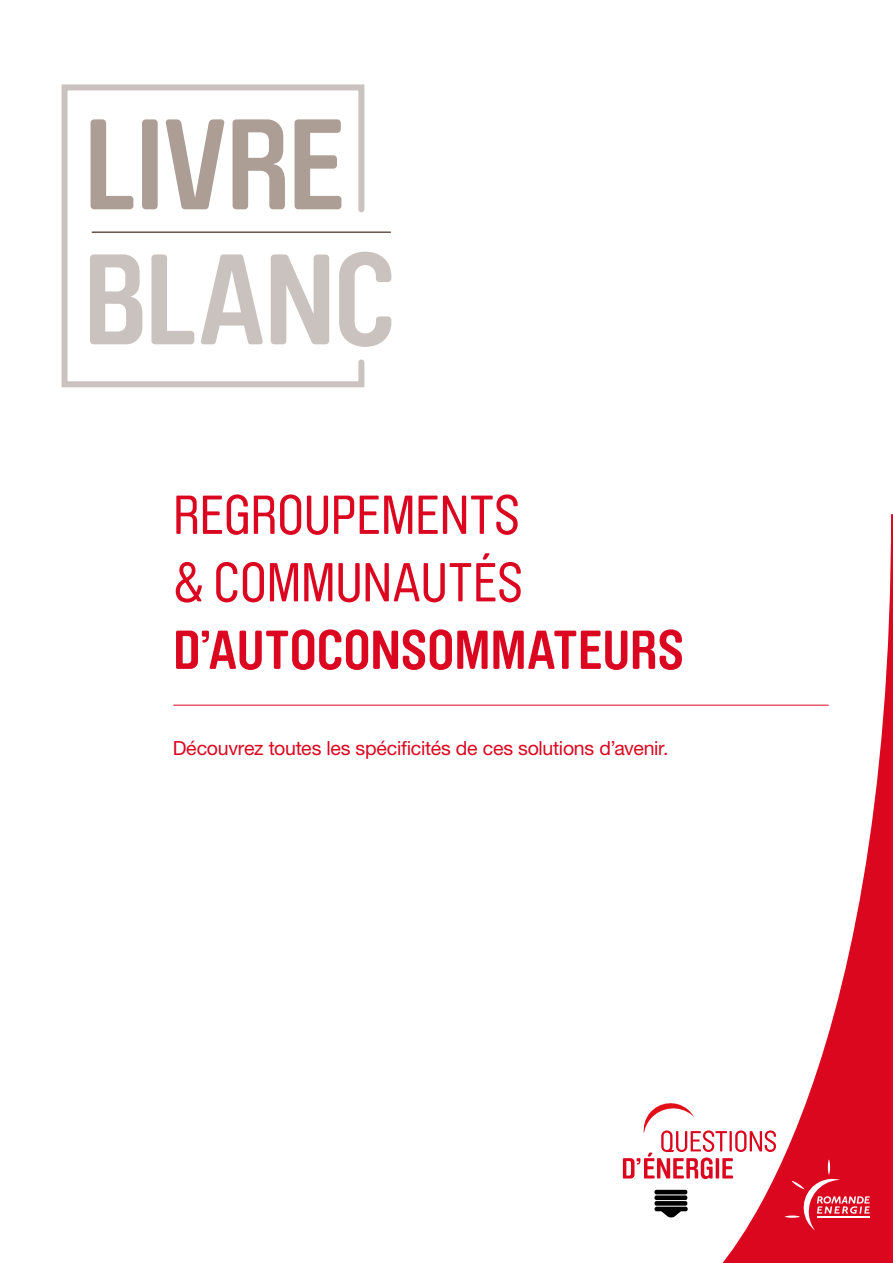
<style>
.page{position:relative;width:893px;height:1263px;background:#fff}
.page>*{position:absolute;margin:0;border:0;box-sizing:border-box;transform-origin:0 0}
.t1{font:54px/67.5px "Brauer Neue Std";letter-spacing:-.005em;color:#db0720}
.t2{font:700 54px "Brauer Neue Std";color:#db0720}
.t3{font:19.5px "Helvetica Neue LT Pro";letter-spacing:-.015em;color:#db0720}
</style>
<div class="page">
<svg style="left:711px;top:514px;width:182px;height:749px"></svg>
<svg style="left:61px;top:84px;width:306px;height:304px"></svg>
<svg style="left:91px;top:119px;width:42px;height:90px"></svg>
<div style="left:142px;top:119px;width:16px;height:90px;background:#ac9d95;border-radius:4px"></div>
<svg style="left:166px;top:119px;width:58px;height:90px"></svg>
<svg style="left:233px;top:119px;width:52px;height:90px"></svg>
<svg style="left:295px;top:119px;width:46px;height:90px"></svg>
<svg style="left:90px;top:254px;width:52px;height:90px"></svg>
<svg style="left:151px;top:254px;width:43px;height:90px"></svg>
<svg style="left:201px;top:254px;width:62px;height:90px"></svg>
<svg style="left:271px;top:254px;width:58px;height:90px"></svg>
<svg style="left:339px;top:252px;width:52px;height:95px"></svg>
<hr style="left:92px;top:231px;width:298px;height:2px;background:#66544a">
<svg style="left:785px;top:1159px;width:85px;height:71px;background:#df283d"></svg>
<hr style="left:174px;top:705px;width:654px;height:1px;background:#db0720">
<hr style="left:654px;top:1190px;width:33px;height:4px;background:#000;border-radius:2px">
<div style="left:654px;top:1195px;width:33px;height:5px;background:#000;border-radius:2px"></div>
<div style="left:654px;top:1201px;width:33px;height:5px;background:#000;border-radius:2px"></div>
<svg style="left:654px;top:1207px;width:34px;height:10px"></svg>
<svg style="left:623px;top:1100px;width:153px;height:79px"></svg>
<h1 class="t1" style="left:173px;top:482px;width:351px">REGROUPEMENTS &amp; COMMUNAUTÉS</h1>
<h1 class="t2" style="left:173px;top:619px;width:512px">D’AUTOCONSOMMATEURS</h1>
<p class="t3" style="left:173px;top:736px;width:497px">Découvrez toutes les spécificités de ces solutions d’avenir.</p>
</div>
